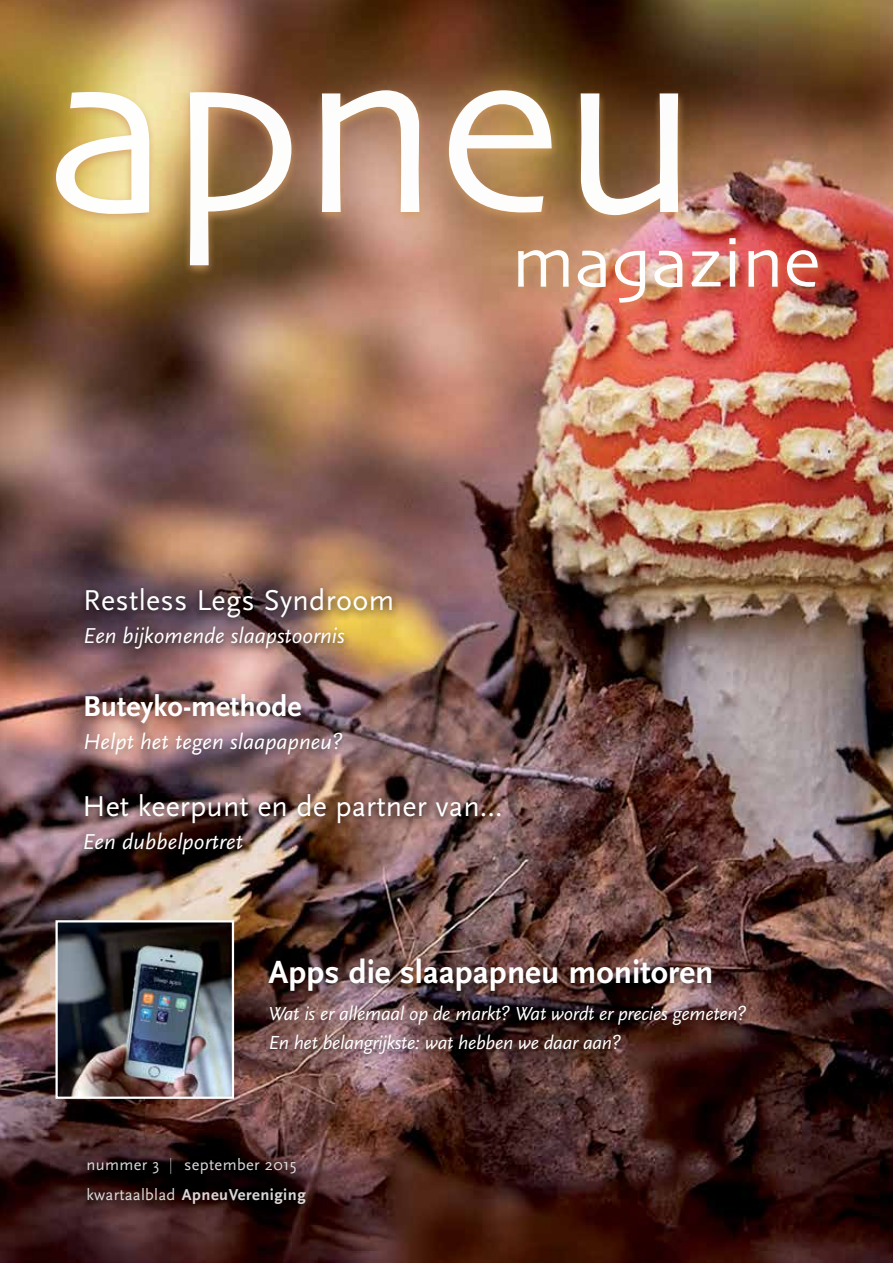
<style>
.page{position:relative;width:893px;height:1263px;background:#fff}
.page>*{position:absolute;margin:0;border:0;box-sizing:border-box;transform-origin:0 0}
.t1{font:240px "Skia CC";letter-spacing:-.005em;color:#fff}
.t2{font:72px "Skia CC";color:#fff}
.t3{font:700 33.6px "Scala Sans";color:#fff}
.t4{font:30px "Scala Sans";letter-spacing:.005em;color:#fff}
.t5{font:700 30px "Scala Sans";color:#fff}
.t6{font:italic 22.5px "Scala Sans";letter-spacing:.005em;color:#fff}
.t7{font:italic 19.65px/29.2px "Scala Sans";letter-spacing:-.015em;color:#fff}
.t8{font:16.5px/30px "Scala Sans";letter-spacing:.02em;color:#fff}
.s1{font-weight:700}
</style>
<div class="page">
<img style="left:0;top:0;width:893px;height:1263px">
<div style="left:77px;top:689px;width:273px;height:78px;background:#000;opacity:.36"></div>
<div style="left:48px;top:87px;width:778px;height:227px;background:#d09c62;opacity:.77"></div>
<svg style="left:80px;top:1154px;width:233px;height:61px;background:#1f0e0e"></svg>
<div style="left:261px;top:955px;width:493px;height:111px;background:#000;opacity:.43"></div>
<img style="left:58px;top:923px;width:173px;height:173px">
<div style="left:55px;top:920px;width:179px;height:179px;border:2px solid #fff"></div>
<div style="left:77px;top:584px;width:323px;height:76px;background:#000;opacity:.66"></div>
<div style="left:77px;top:789px;width:431px;height:76px;background:#000;opacity:.66"></div>
<h1 class="t1" style="left:46px;top:-14px;width:655px">apneu</h1>
<h2 class="t2" style="left:512px;top:219px;width:310px">magazine</h2>
<h3 class="t4" style="left:83px;top:584px;width:312px">Restless Legs Syndroom</h3>
<p class="t6" style="left:83px;top:624px;width:263px">Een bijkomende slaapstoornis</p>
<h3 class="t5" style="left:83px;top:690px;width:220px">Buteyko-methode</h3>
<p class="t6" style="left:83px;top:729px;width:261px">Helpt het tegen slaapapneu?</p>
<h3 class="t4" style="left:82px;top:790px;width:422px">Het keerpunt en de partner van...</h3>
<p class="t6" style="left:82px;top:829px;width:162px">Een dubbelportret</p>
<h3 class="t3" style="left:268px;top:954px;width:446px">Apps die slaapapneu monitoren</h3>
<p class="t7" style="left:268px;top:999px;width:480px">Wat is er allemaal op de markt? Wat wordt er precies gemeten?<br>En het belangrijkste: wat hebben we daar aan?</p>
<p class="t8" style="left:87px;top:1150px;width:221px">nummer 3 | september 2015 kwartaalblad <span class="s1">ApneuVereniging</span></p>
</div>
